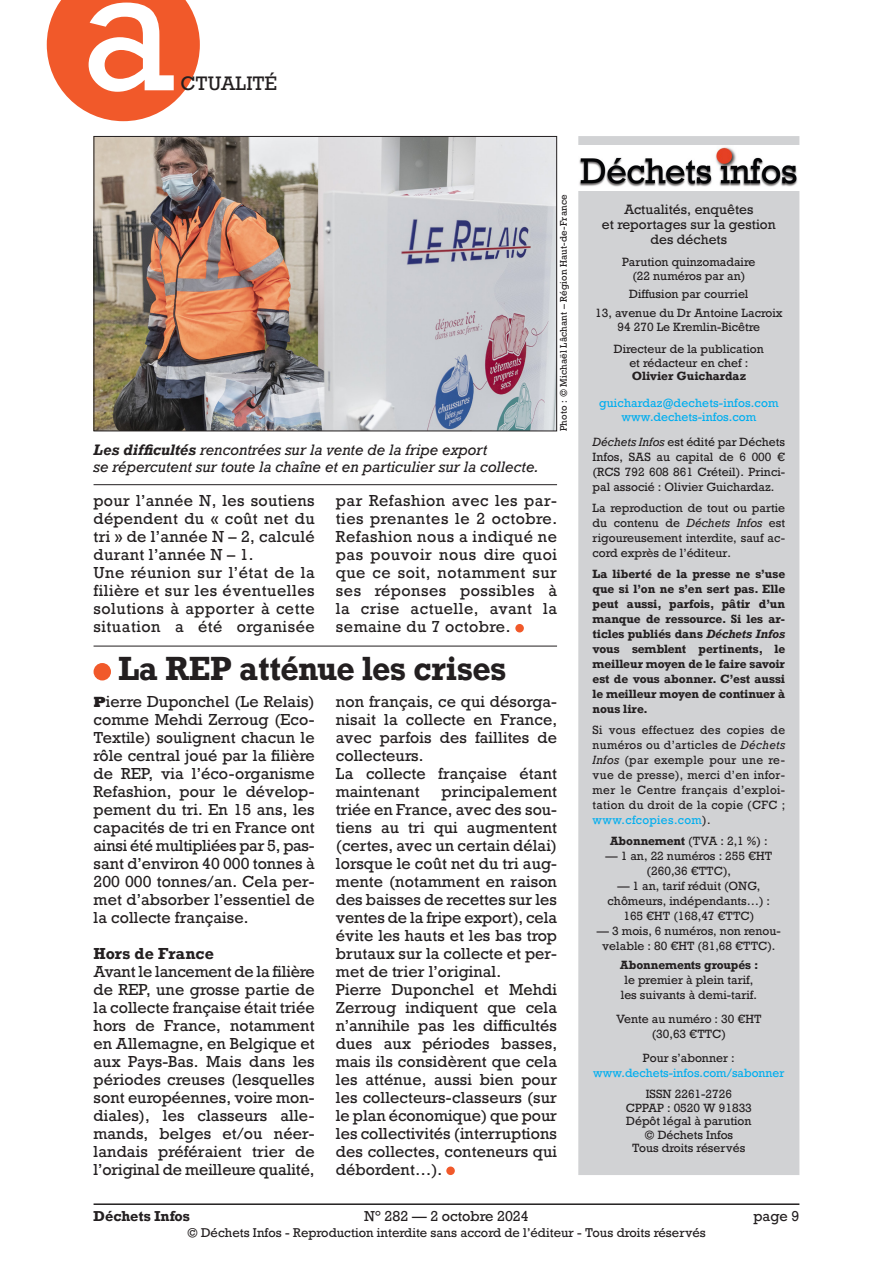
<style>
.page{position:relative;width:893px;height:1263px;background:#fff}
.page>*{position:absolute;margin:0;border:0;box-sizing:border-box;transform-origin:0 0}
.t1{font:166.5px "Rockwell";color:#fff}
.Texte_courant{font:700 31.5px "Rockwell";letter-spacing:-.005em;color:#231f20;scale:.95 1}
.t2{font:18.3px "Rockwell";color:#231f20}
.Texte_courant-2{font:15px/18px "Rockwell";letter-spacing:.005em;color:#231f20;text-align:justify}
.Texte_courant-3{font:700 15px "Rockwell";color:#231f20}
.Légende_photo{font:italic 14.25px/17.2px "Rockwell";color:#231f20}
.t3{font:13.5px "Rockwell";color:#231f20}
.t4{font:700 13.5px "Rockwell";color:#231f20}
.t5{font:12.75px/15.3px "Rockwell";color:#231f20;text-align:center}
.t6{font:12px "Rockwell";color:#231f20}
.t7{font:11.25px/15px "Rockwell";color:#231f20;text-align:center}
.t8{font:700 11.25px/15px "Rockwell";color:#231f20;text-align:justify}
.Intertitre_petit{font:11.25px/15px "Rockwell";color:#00aeef;text-align:center}
.Crédit_photo{font:9px "Rockwell";letter-spacing:.015em;color:#231f20}
.s1{font-style:italic}
.s2{color:#00aeef}
.s3{font-weight:700}
.s4{color:#231f20}
.s5{font-family:"Rockwell Std";font-weight:800}
</style>
<div class="page">
<hr style="left:94px;top:1203px;width:705px;height:2px;background:#231f20">
<div style="left:515px;top:624px;width:9px;height:8px;background:#f1592a;border-radius:50%"></div>
<hr style="left:94px;top:646px;width:463px;height:1px;background:#231f20">
<div style="left:94px;top:663px;width:17px;height:17px;background:#f1592a;border-radius:50%"></div>
<div style="left:446px;top:1166px;width:9px;height:9px;background:#f1592a;border-radius:50%"></div>
<img style="left:96px;top:138px;width:459px;height:291px">
<div style="left:94px;top:136px;width:463px;height:295px;border:1px solid #231f20"></div>
<hr style="left:94px;top:484px;width:463px;height:1px;background:#231f20">
<div style="left:579px;top:137px;width:220px;height:1037px;background:#d1d2d4"></div>
<div style="left:578px;top:136px;width:221px;height:1039px;border:2px solid #d1d2d4"></div>
<div style="left:578px;top:185px;width:222px;height:6px;background:#fff"></div>
<img style="left:578px;top:145px;width:221px;height:42px">
<svg style="left:47px;top:0;width:153px;height:121px;background:#f3734b"></svg>
<h1 class="t1" style="left:80px;top:-73px;width:98px">a</h1>
<p class="t2" style="left:180px;top:72px;width:98px">CTUALITÉ</p>
<p class="Crédit_photo" style="left:558px;top:431px;width:238px;rotate:-90deg">Photo : © Michaël Lâchant – Région Haut-de-France</p>
<p class="t5" style="left:602px;top:202px;width:175px">Actualités, enquêtes<br>et reportages sur la gestion des déchets</p>
<p class="t7" style="left:622px;top:256px;width:135px;line-height:13.5px">Parution quinzomadaire (22 numéros par an)</p>
<p class="t7" style="left:629px;top:286px;width:121px">Diffusion par courriel</p>
<p class="t7" style="left:595px;top:306px;width:189px">13, avenue du Dr Antoine Lacroix</p>
<p class="t7" style="left:618px;top:319px;width:144px">94 270 Le Kremlin-Bicêtre</p>
<p class="t7" style="left:614px;top:342px;width:152px;line-height:13.5px">Directeur de la publication et rédacteur en chef :</p>
<p class="t8" style="left:632px;top:368px;width:116px">Olivier Guichardaz</p>
<p class="Intertitre_petit" style="left:599px;top:396px;width:181px">guichardaz@dechets-infos.com</p>
<p class="Intertitre_petit" style="left:621px;top:409px;width:136px">www.dechets-infos.com</p>
<p class="t7" style="left:593px;top:435px;width:194px;text-align:justify"><span class="s1">Déchets Infos</span> est édité par Déchets Infos, SAS au capital de 6 000 € (RCS 792 608 861 Créteil). Princi&shy;pal associé : Olivier Guichardaz.</p>
<p class="t7" style="left:593px;top:501px;width:194px;text-align:justify">La reproduction de tout ou partie du contenu de <span class="s1">Déchets Infos</span> est rigoureusement interdite, sauf ac&shy;cord exprès de l’éditeur.</p>
<p class="t8" style="left:593px;top:566px;width:194px">La liberté de la presse ne s’use que si l’on ne s’en sert pas. Elle peut aussi, parfois, pâtir d’un manque de ressource. Si les ar&shy;ticles publiés dans <span class="s1">Déchets Infos </span>vous semblent pertinents, le meilleur moyen de le faire savoir est de vous abonner. C’est aussi le meilleur moyen de continuer à nous lire.</p>
<p class="t7" style="left:593px;top:723px;width:194px;text-align:justify">Si vous effectuez des copies de numéros ou d’articles de <span class="s1">Déchets Infos</span> (par exemple pour une re&shy;vue de presse), merci d’en infor&shy;mer le Centre français d’exploi&shy;tation du droit de la copie (CFC ; <span class="s2">www.cfcopies.com</span>).</p>
<p class="t7" style="left:610px;top:834px;width:159px"><span class="s3">Abonnement</span> (TVA : 2,1 %) :</p>
<p class="t7" style="left:605px;top:849px;width:168px">— 1 an, 22 numéros : 255 €HT (260,36 €TTC),</p>
<p class="t7" style="left:608px;top:879px;width:164px">— 1 an, tarif réduit (ONG, chômeurs, indépendants…) :<br>165 €HT (168,47 €TTC)</p>
<p class="t7" style="left:597px;top:924px;width:186px">— 3 mois, 6 numéros, non renou&shy;velable : 80 €HT (81,68 €TTC).</p>
<p class="t7" style="left:620px;top:958px;width:140px"><span class="s3">Abonnements groupés : </span>le premier à plein tarif, les suivants à demi-tarif.</p>
<p class="t7" style="left:616px;top:1012px;width:147px">Vente au numéro : 30 €HT (30,63 €TTC)</p>
<p class="Intertitre_petit" style="left:593px;top:1051px;width:193px"><span class="s4">Pour s’abonner : </span>www.dechets-infos.com/sabonner</p>
<p class="t7" style="left:646px;top:1087px;width:88px">ISSN 2261-2726</p>
<p class="t7" style="left:626px;top:1100px;width:128px">CPPAP : 0520 W 91833</p>
<p class="t7" style="left:626px;top:1114px;width:127px">Dépôt légal à parution</p>
<p class="t7" style="left:644px;top:1127px;width:90px">© Déchets Infos</p>
<p class="t7" style="left:632px;top:1141px;width:115px">Tous droits réservés</p>
<p class="Légende_photo" style="left:94px;top:441px;width:447px"><span class="s3">Les difficultés</span> rencontrées sur la vente de la fripe export<br>se répercutent sur toute la chaîne et en particulier sur la collecte.</p>
<p class="Texte_courant-2" style="left:94px;top:492px;width:223px">pour l’année N, les soutiens dépendent du « coût net du tri » de l’année N – 2, calculé durant l’année N – 1.</p>
<p class="Texte_courant-2" style="left:94px;top:564px;width:223px">Une réunion sur l’état de la filière et sur les éventuelles solutions à apporter à cette situation a été organisée</p>
<p class="Texte_courant-2" style="left:336px;top:492px;width:223px">par Refashion avec les par&shy;ties prenantes le 2 octobre.<br>Refashion nous a indiqué ne pas pouvoir nous dire quoi que ce soit, notamment sur ses réponses possibles à la crise actuelle, avant la semaine du 7 octobre.</p>
<p class="Texte_courant" style="left:119px;top:649px;width:409px">La REP atténue les crises</p>
<p class="Texte_courant-2" style="left:94px;top:693px;width:223px"><span class="s5">P</span>ierre Duponchel (Le Relais) comme Mehdi Zerroug (Eco-Textile) soulignent chacun le rôle central joué par la filière de REP, via l’éco-organisme Refashion, pour le dévelop&shy;pement du tri. En 15 ans, les capacités de tri en France ont ainsi été multipliées par 5, pas&shy;sant d’environ 40 000 tonnes à 200 000 tonnes/an. Cela per&shy;met d’absorber l’essentiel de la collecte française.</p>
<p class="Texte_courant-3" style="left:94px;top:944px;width:122px">Hors de France</p>
<p class="Texte_courant-2" style="left:94px;top:963px;width:223px">Avant le lancement de la filière de REP, une grosse partie de la collecte française était triée hors de France, notamment en Allemagne, en Belgique et aux Pays-Bas. Mais dans les périodes creuses (lesquelles sont européennes, voire mon&shy;diales), les classeurs alle&shy;mands, belges et/ou néer&shy;landais préféraient trier de l’original de meilleure qualité,</p>
<p class="Texte_courant-2" style="left:336px;top:693px;width:223px">non français, ce qui désorga&shy;nisait la collecte en France, avec parfois des faillites de collecteurs.</p>
<p class="Texte_courant-2" style="left:336px;top:765px;width:223px">La collecte française étant maintenant</p>
<p class="Texte_courant-2" style="left:336px;top:783px;width:223px;text-indent:106px">principalement triée en France, avec des sou&shy;tiens au tri qui augmentent (certes, avec un certain délai) lorsque le coût net du tri aug&shy;mente (notamment en raison des baisses de recettes sur les ventes de la fripe export), cela évite les hauts et les bas trop brutaux sur la collecte et per&shy;met de trier l’original.</p>
<p class="Texte_courant-2" style="left:336px;top:981px;width:223px">Pierre Duponchel et Mehdi Zerroug indiquent que cela n’annihile pas les difficultés dues aux périodes basses, mais ils considèrent que cela les atténue, aussi bien pour les collecteurs-classeurs (sur le plan économique) que pour les collectivités (interruptions des collectes, conteneurs qui débordent…).</p>
<p class="t4" style="left:94px;top:1207px;width:98px">Déchets Infos</p>
<p class="t3" style="left:364px;top:1207px;width:166px">N° 282 — 2 octobre 2024</p>
<p class="t3" style="left:753px;top:1207px;width:48px">page 9</p>
<p class="t6" style="left:187px;top:1225px;width:520px">© Déchets Infos - Reproduction interdite sans accord de l’éditeur - Tous droits réservés</p>
</div>
